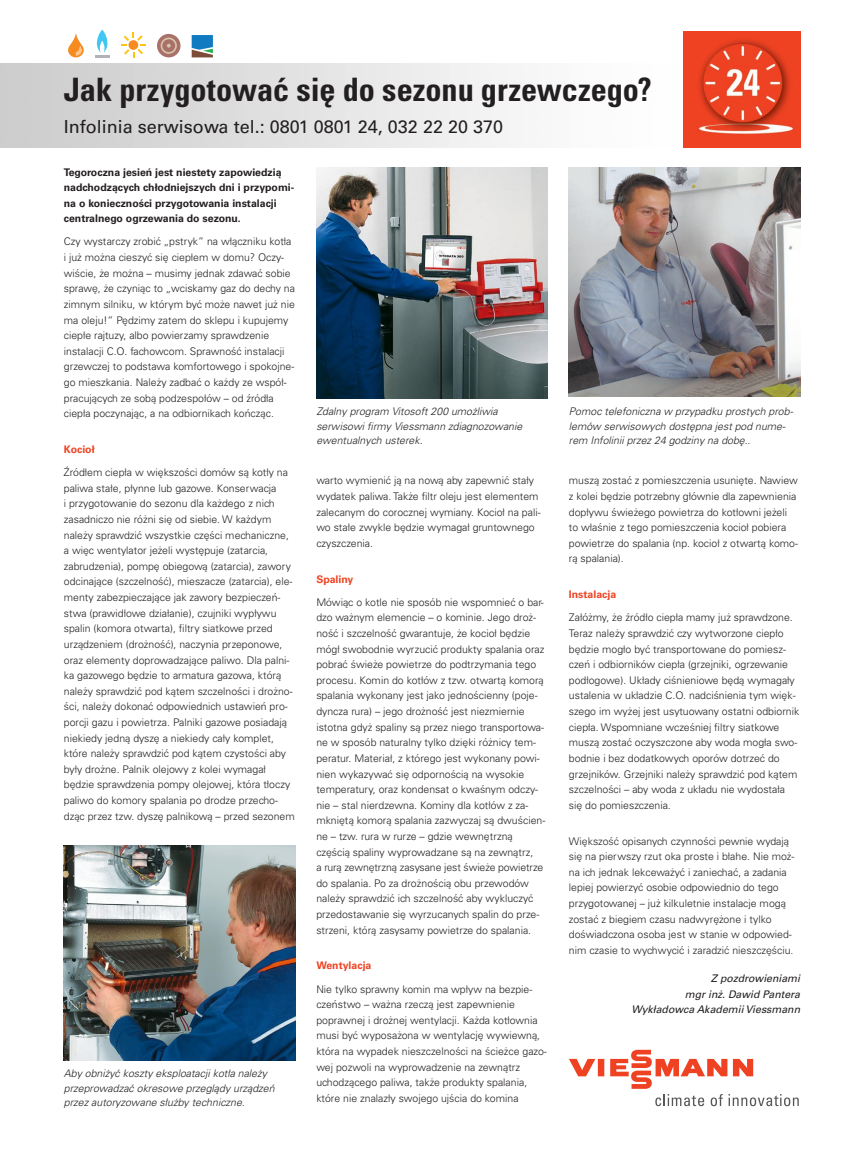
<style>
.page{position:relative;width:864px;height:1170px;background:#fff}
.page>*{position:absolute;margin:0;border:0;box-sizing:border-box;transform-origin:0 0}
.t1{font:700 condensed 32.25px "Univers CE";color:#231f20}
.t2{font:500 18px "Univers CE";color:#231f20}
.Tekst{font:300 10.5px/15.6px "Univers CE";color:#231f20}
.Tekst-2{font:italic 300 10.5px/14.4px "Univers CE";color:#231f20}
.Tekst-3{font:700 10.5px/15.6px "Univers CE";color:#231f20}
.Tekst-4{font:italic 10.5px/15.6px "Univers CE";color:#231f20;text-align:right}
.Tekst_Bold_-_Pytanie{font:700 10.5px "Univers CE";color:#ef4222}
</style>
<div class="page">
<img style="left:568px;top:168px;width:231px;height:229px">
<img style="left:64px;top:845px;width:231px;height:215px">
<img style="left:316px;top:168px;width:231px;height:231px">
<div style="left:597px;top:1058px;width:7px;height:18px;background:#ef4222"></div>
<svg style="left:569px;top:1058px;width:26px;height:18px"></svg>
<svg style="left:610px;top:1049px;width:188px;height:57px"></svg>
<img style="left:683px;top:31px;width:116px;height:116px">
<svg style="left:68px;top:33px;width:16px;height:24px"></svg>
<svg style="left:95px;top:30px;width:15px;height:27px"></svg>
<svg style="left:157px;top:34px;width:23px;height:23px"></svg>
<svg style="left:121px;top:32px;width:25px;height:25px"></svg>
<svg style="left:191px;top:35px;width:22px;height:22px"></svg>
<p class="t1" style="left:64px;top:71px;width:589px">Jak przygotować się do sezonu grzewczego?</p>
<p class="t2" style="left:64px;top:116px;width:440px">Infolinia serwisowa tel.: 0801 0801 24, 032 22 20 370</p>
<p class="Tekst-3" style="left:64px;top:164px;width:232px">Tegoroczna jesień jest niestety zapowiedzią nadchodzących chłodniejszych dni i przypomi&shy;na o konieczności przygotowania instalacji centralnego ogrzewania do sezonu.</p>
<p class="Tekst" style="left:64px;top:234px;width:232px">Czy wystarczy zrobić „pstryk” na włączniku kotła i już można cieszyć się ciepłem w domu? Oczy&shy;wiście, że można – musimy jednak zdawać sobie sprawę, że czyniąc to „wciskamy gaz do dechy na zimnym silniku, w którym być może nawet już nie ma oleju!” Pędzimy zatem do sklepu i kupujemy ciepłe rajtuzy, albo powierzamy sprawdzenie instalacji C.O. fachowcom. Sprawność instalacji grzewczej to podstawa komfortowego i spokojne&shy;go mieszkania. Należy zadbać o każdy ze współ&shy;pracujących ze sobą podzespołów – od źródła ciepła poczynając, a na odbiornikach kończąc.</p>
<p class="Tekst_Bold_-_Pytanie" style="left:64px;top:443px;width:32px">Kocioł</p>
<p class="Tekst" style="left:64px;top:465px;width:232px">Źródłem ciepła w większości domów są kotły na paliwa stałe, płynne lub gazowe. Konserwacja<br>i przygotowanie do sezonu dla każdego z nich zasadniczo nie różni się od siebie. W każdym należy sprawdzić wszystkie części mechaniczne, a więc wentylator jeżeli występuje (zatarcia, zabrudzenia), pompę obiegową (zatarcia), zawory odcinające (szczelność), mieszacze (zatarcia), ele&shy;menty zabezpieczające jak zawory bezpieczeń&shy;stwa (prawidłowe działanie), czujniki wypływu spalin (komora otwarta), filtry siatkowe przed urządzeniem (drożność), naczynia przeponowe, oraz elementy doprowadzające paliwo. Dla palni&shy;ka gazowego będzie to armatura gazowa, którą należy sprawdzić pod kątem szczelności i drożno&shy;ści, należy dokonać odpowiednich ustawień pro&shy;porcji gazu i powietrza. Palniki gazowe posiadają niekiedy jedną dyszę a niekiedy cały komplet, które należy sprawdzić pod kątem czystości aby były drożne. Palnik olejowy z kolei wymagał będzie sprawdzenia pompy olejowej, która tłoczy paliwo do komory spalania po drodze przecho&shy;dząc przez tzw. dyszę palnikową – przed sezonem</p>
<p class="Tekst" style="left:316px;top:473px;width:226px">warto wymienić ją na nową aby zapewnić stały wydatek paliwa. Także filtr oleju jest elementem zalecanym do corocznej wymiany. Kocioł na pali&shy;wo stałe zwykle będzie wymagał gruntownego czyszczenia.</p>
<p class="Tekst-2" style="left:316px;top:404px;width:207px">Zdalny program Vitosoft 200 umożliwia serwisowi firmy Viessmann zdiagnozowanie ewentualnych usterek.</p>
<p class="Tekst_Bold_-_Pytanie" style="left:316px;top:572px;width:38px">Spaliny</p>
<p class="Tekst" style="left:316px;top:594px;width:230px">Mówiąc o kotle nie sposób nie wspomnieć o bar&shy;dzo ważnym elemencie – o kominie. Jego droż&shy;ność i szczelność gwarantuje, że kocioł będzie mógł swobodnie wyrzucić produkty spalania oraz pobrać świeże powietrze do podtrzymania tego procesu. Komin do kotłów z tzw. otwartą komorą spalania wykonany jest jako jednościenny (poje&shy;dyncza rura) – jego drożność jest niezmiernie istotna gdyż spaliny są przez niego transportowa&shy;ne w sposób naturalny tylko dzięki różnicy tem&shy;peratur. Materiał, z którego jest wykonany powi&shy;nien wykazywać się odpornością na wysokie temperatury, oraz kondensat o kwaśnym odczy&shy;nie – stal nierdzewna. Kominy dla kotłów z za&shy;mkniętą komorą spalania zazwyczaj są dwuścien&shy;ne – tzw. rura w rurze – gdzie wewnętrzną częścią spaliny wyprowadzane są na zewnątrz,<br>a rurą zewnętrzną zasysane jest świeże powietrze do spalania. Po za drożnością obu przewodów należy sprawdzić ich szczelność aby wykluczyć przedostawanie się wyrzucanych spalin do prze&shy;strzeni, którą zasysamy powietrze do spalania.</p>
<p class="Tekst_Bold_-_Pytanie" style="left:316px;top:959px;width:57px">Wentylacja</p>
<p class="Tekst" style="left:316px;top:981px;width:232px">Nie tylko sprawny komin ma wpływ na bezpie&shy;czeństwo – ważna rzeczą jest zapewnienie poprawnej i drożnej wentylacji. Każda kotłownia musi być wyposażona w wentylację wywiewną, która na wypadek nieszczelności na ścieżce gazo&shy;wej pozwoli na wyprowadzenie na zewnątrz uchodzącego paliwa, także produkty spalania, które nie znalazły swojego ujścia do komina</p>
<p class="Tekst-2" style="left:64px;top:1066px;width:212px">Aby obniżyć koszty eksploatacji kotła należy przeprowadzać okresowe przeglądy urządzeń przez autoryzowane służby techniczne.</p>
<p class="Tekst-2" style="left:568px;top:405px;width:225px">Pomoc telefoniczna w przypadku prostych prob&shy;lemów serwisowych dostępna jest pod nume&shy;rem Infolinii przez 24 godziny na dobę..</p>
<p class="Tekst" style="left:568px;top:473px;width:230px">muszą zostać z pomieszczenia usunięte. Nawiew z kolei będzie potrzebny głównie dla zapewnienia dopływu świeżego powietrza do kotłowni jeżeli to właśnie z tego pomieszczenia kocioł pobiera powietrze do spalania (np. kocioł z otwartą komo&shy;rą spalania).</p>
<p class="Tekst_Bold_-_Pytanie" style="left:568px;top:588px;width:49px">Instalacja</p>
<p class="Tekst" style="left:568px;top:610px;width:232px">Załóżmy, że źródło ciepła mamy już sprawdzone.<br>Teraz należy sprawdzić czy wytworzone ciepło będzie mogło być transportowane do pomiesz&shy;czeń i odbiorników ciepła (grzejniki, ogrzewanie podłogowe). Układy ciśnieniowe będą wymagały ustalenia w układzie C.O. nadciśnienia tym więk&shy;szego im wyżej jest usytuowany ostatni odbiornik ciepła. Wspomniane wcześniej filtry siatkowe muszą zostać oczyszczone aby woda mogła swo&shy;bodnie i bez dodatkowych oporów dotrzeć do grzejników. Grzejniki należy sprawdzić pod kątem szczelności – aby woda z układu nie wydostała się do pomieszczenia.</p>
<p class="Tekst" style="left:568px;top:833px;width:227px">Większość opisanych czynności pewnie wydają się na pierwszy rzut oka proste i błahe. Nie moż&shy;na ich jednak lekceważyć i zaniechać, a zadania lepiej powierzyć osobie odpowiednio do tego przygotowanej – już kilkuletnie instalacje mogą zostać z biegiem czasu nadwyrężone i tylko doświadczona osoba jest w stanie w odpowied&shy;nim czasie to wychwycić i zaradzić nieszczęściu.</p>
<p class="Tekst-4" style="left:631px;top:970px;width:170px">Z pozdrowieniami<br>mgr inż. Dawid Pantera<br>Wykładowca Akademii Viessmann</p>
</div>
